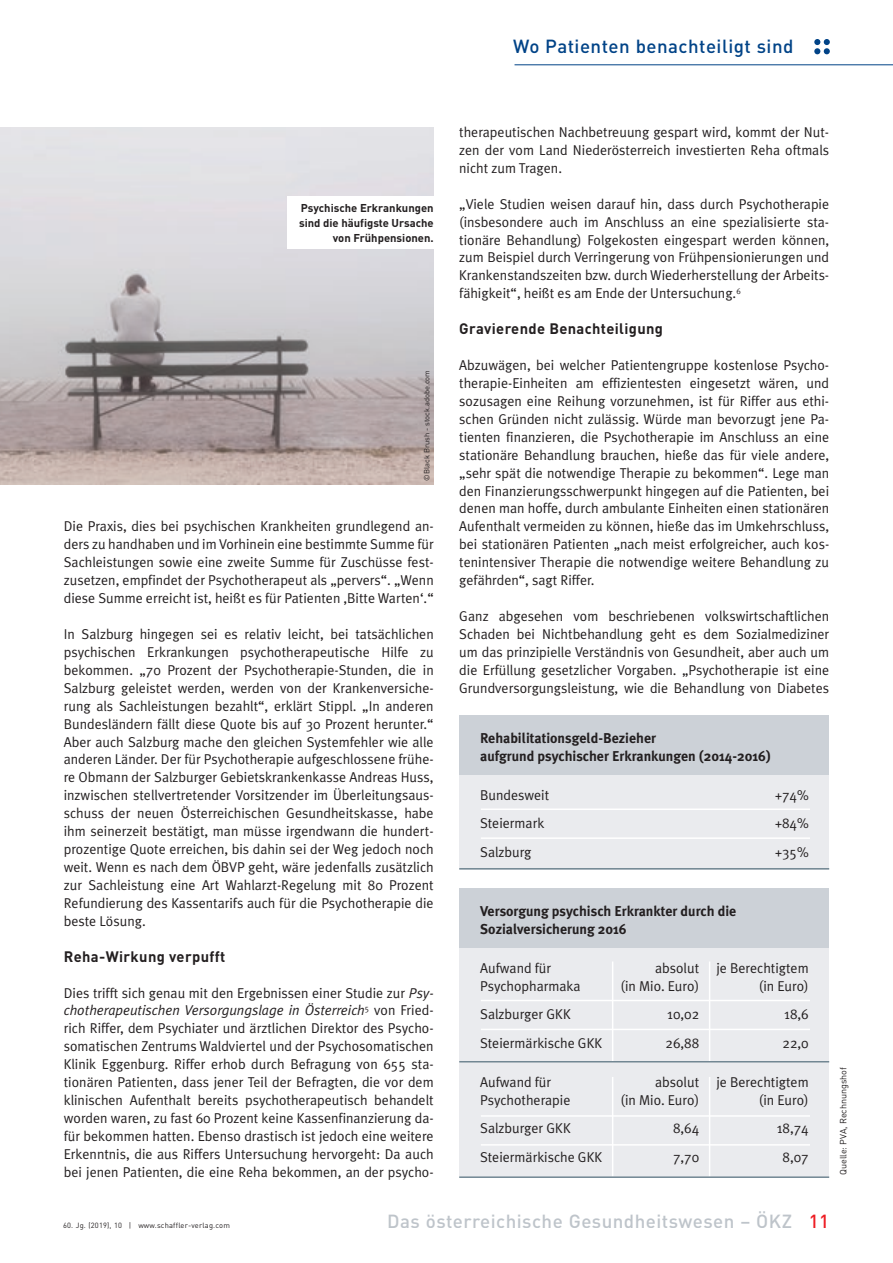
<style>
.page{position:relative;width:893px;height:1263px;background:#fff}
.page>*{position:absolute;margin:0;border:0;box-sizing:border-box;transform-origin:0 0}
.t1{font:500 18.75px "DIN";letter-spacing:.025em;color:#bec4ca}
.t2{font:500 18.75px "DIN";letter-spacing:.025em;color:#014387}
.t3{font:700 15px "DIN";letter-spacing:.025em;color:#231f20}
.t4{font:14.25px/18px "Meta Plus Normal";color:#231f20;text-align:justify}
.t5{font:700 14.25px/18px "Meta Plus";color:#231f20}
.t6{font:700 11.25px/15px "DIN";color:#231f20;text-align:right}
.t7{font:9px "DIN";color:#231f20}
.t8{font:7.5px "DIN";letter-spacing:.015em;color:#231f20}
.s1{font-style:italic}
.s2{color:#ee1d23}
</style>
<div class="page">
<hr style="left:514px;top:64px;width:379px;height:1px;background:#014387">
<svg style="left:814px;top:39px;width:16px;height:15px"></svg>
<div style="left:459px;top:715px;width:370px;height:155px;background:#eaebee"></div>
<div style="left:459px;top:888px;width:370px;height:290px;background:#eaebee"></div>
<div style="left:459px;top:715px;width:370px;height:60px;background:#ccd1d7"></div>
<div style="left:459px;top:888px;width:370px;height:60px;background:#ccd1d7"></div>
<img style="left:0;top:128px;width:434px;height:357px">
<hr style="left:481px;top:1000px;width:329px;height:1px;background:#fff">
<hr style="left:481px;top:1115px;width:329px;height:2px;background:#fff">
<hr style="left:481px;top:808px;width:329px;height:2px;background:#fff">
<hr style="left:481px;top:1029px;width:329px;height:1px;background:#fff">
<hr style="left:481px;top:1144px;width:329px;height:1px;background:#fff">
<hr style="left:481px;top:837px;width:329px;height:2px;background:#fff">
<div style="left:287px;top:196px;width:147px;height:53px;background:#fff"></div>
<hr style="left:612px;top:961px;width:1px;height:100px;background:#fff">
<hr style="left:612px;top:1077px;width:1px;height:99px;background:#fff">
<hr style="left:709px;top:961px;width:1px;height:100px;background:#fff">
<hr style="left:709px;top:1077px;width:1px;height:99px;background:#fff">
<hr style="left:459px;top:868px;width:370px;height:1px;background:#728793">
<hr style="left:459px;top:1061px;width:370px;height:1px;background:#728793">
<hr style="left:459px;top:1176px;width:370px;height:2px;background:#728793">
<h1 class="t2" style="left:513px;top:35px;width:282px">Wo Patienten benachteiligt sind</h1>
<p class="t6" style="left:299px;top:200px;width:136px">Psychische Erkrankungen sind die häufigste Ursache von Frühpensionen.</p>
<p class="t8" style="left:422px;top:481px;width:112px;rotate:-90deg">©Black Brush - stock.adobe.com</p>
<p class="t4" style="left:64px;top:517px;width:371px">Die Praxis, dies bei psychischen Krankheiten grundlegend an&shy;ders zu handhaben und im Vorhinein eine bestimmte Summe für Sachleistungen sowie eine zweite Summe für Zuschüsse fest&shy;zusetzen, empfindet der Psychotherapeut als „pervers“. „Wenn diese Summe erreicht ist, heißt es für Patienten ,Bitte Warten‘.“</p>
<p class="t4" style="left:64px;top:625px;width:371px">In Salzburg hingegen sei es relativ leicht, bei tatsächlichen psychischen Erkrankungen psychotherapeutische Hilfe zu bekommen. „70 Prozent der Psychotherapie-Stunden, die in Salzburg geleistet werden, werden von der Krankenversiche&shy;rung als Sachleistungen bezahlt“, erklärt Stippl. „In anderen Bundesländern fällt diese Quote bis auf 30 Prozent herunter.“ Aber auch Salzburg mache den gleichen Systemfehler wie alle anderen Länder. Der für Psychotherapie aufgeschlossene frühe&shy;re Obmann der Salzburger Gebietskrankenkasse Andreas Huss, inzwischen stellvertretender Vorsitzender im Überleitungsaus&shy;schuss der neuen Österreichischen Gesundheitskasse, habe ihm seinerzeit bestätigt, man müsse irgendwann die hundert&shy;prozentige Quote erreichen, bis dahin sei der Weg jedoch noch weit. Wenn es nach dem ÖBVP geht, wäre jedenfalls zusätzlich zur Sachleistung eine Art Wahlarzt-Regelung mit 80 Prozent Refundierung des Kassentarifs auch für die Psychotherapie die beste Lösung.</p>
<p class="t3" style="left:64px;top:946px;width:163px">Reha-Wirkung verpufft</p>
<p class="t4" style="left:64px;top:983px;width:371px">Dies trifft sich genau mit den Ergebnissen einer Studie zur <span class="s1">Psy&shy;chotherapeutischen Versorgungslage in Österreich</span><sup>5</sup> von Fried&shy;rich Riffer, dem Psychiater und ärztlichen Direktor des Psycho&shy;somatischen Zentrums Waldviertel und der Psychosomatischen Klinik Eggenburg. Riffer erhob durch Befragung von 655 sta&shy;tionären Patienten, dass jener Teil der Befragten, die vor dem klinischen Aufenthalt bereits psychotherapeutisch behandelt worden waren, zu fast 60 Prozent keine Kassenfinanzierung da&shy;für bekommen hatten. Ebenso drastisch ist jedoch eine weitere Erkenntnis, die aus Riffers Untersuchung hervorgeht: Da auch bei jenen Patienten, die eine Reha bekommen, an der psycho-</p>
<p class="t4" style="left:459px;top:123px;width:371px">therapeutischen Nachbetreuung gespart wird, kommt der Nut&shy;zen der vom Land Niederösterreich investierten Reha oftmals nicht zum Tragen.</p>
<p class="t4" style="left:459px;top:195px;width:371px">„Viele Studien weisen darauf hin, dass durch Psychotherapie (insbesondere auch im Anschluss an eine spezialisierte sta&shy;tionäre Behandlung) Folgekosten eingespart werden können, zum Beispiel durch Verringerung von Frühpensionierungen und Krankenstandszeiten bzw. durch Wiederherstellung der Arbeits&shy;fähigkeit“, heißt es am Ende der Untersuchung.<sup>6</sup></p>
<p class="t3" style="left:459px;top:319px;width:205px">Gravierende Benachteiligung</p>
<p class="t4" style="left:459px;top:356px;width:371px">Abzuwägen, bei welcher Patientengruppe kostenlose Psycho&shy;therapie-Einheiten am effizientesten eingesetzt wären, und sozusagen eine Reihung vorzunehmen, ist für Riffer aus ethi&shy;schen Gründen nicht zulässig. Würde man bevorzugt jene Pa&shy;tienten finanzieren, die Psychotherapie im Anschluss an eine stationäre Behandlung brauchen, hieße das für viele andere, „sehr spät die notwendige Therapie zu bekommen“. Lege man den Finanzierungsschwerpunkt hingegen auf die Patienten, bei denen man hoffe, durch ambulante Einheiten einen stationären Aufenthalt vermeiden zu können, hieße das im Umkehrschluss, bei stationären Patienten „nach meist erfolgreicher, auch kos&shy;tenintensiver Therapie die notwendige weitere Behandlung zu gefährden“, sagt Riffer.</p>
<p class="t4" style="left:459px;top:607px;width:371px">Ganz abgesehen vom beschriebenen volkswirtschaftlichen Schaden bei Nichtbehandlung geht es dem Sozialmediziner um das prinzipielle Verständnis von Gesundheit, aber auch um die Erfüllung gesetzlicher Vorgaben. „Psychotherapie ist eine Grundversorgungsleistung, wie die Behandlung von Diabetes</p>
<p class="t5" style="left:480px;top:729px;width:292px">Rehabilitationsgeld-Bezieher<br>aufgrund psychischer Erkrankungen (2014-2016)</p>
<p class="t4" style="left:480px;top:785px;width:71px">Bundesweit</p>
<p class="t4" style="left:775px;top:785px;width:35px">+74%</p>
<p class="t4" style="left:480px;top:814px;width:66px">Steiermark</p>
<p class="t4" style="left:775px;top:814px;width:35px">+84%</p>
<p class="t4" style="left:480px;top:842px;width:53px">Salzburg</p>
<p class="t4" style="left:775px;top:842px;width:35px">+35%</p>
<p class="t5" style="left:480px;top:902px;width:258px">Versorgung psychisch Erkrankter durch die<br>Sozialversicherung 2016</p>
<p class="t4" style="left:480px;top:959px;width:73px">Aufwand für</p>
<p class="t4" style="left:655px;top:959px;width:155px">absolut je Berechtigtem</p>
<p class="t4" style="left:480px;top:977px;width:102px">Psychopharmaka</p>
<p class="t4" style="left:621px;top:977px;width:80px">(in Mio. Euro)</p>
<p class="t4" style="left:759px;top:977px;width:51px">(in Euro)</p>
<p class="t4" style="left:480px;top:1005px;width:92px">Salzburger GKK</p>
<p class="t4" style="left:667px;top:1005px;width:33px">10,02</p>
<p class="t4" style="left:784px;top:1005px;width:26px">18,6</p>
<p class="t4" style="left:480px;top:1034px;width:124px">Steiermärkische GKK</p>
<p class="t4" style="left:665px;top:1034px;width:35px">26,88</p>
<p class="t4" style="left:782px;top:1034px;width:28px">22,0</p>
<p class="t4" style="left:480px;top:1073px;width:73px">Aufwand für</p>
<p class="t4" style="left:655px;top:1073px;width:155px">absolut je Berechtigtem</p>
<p class="t4" style="left:480px;top:1090px;width:92px">Psychotherapie</p>
<p class="t4" style="left:621px;top:1090px;width:80px">(in Mio. Euro)</p>
<p class="t4" style="left:759px;top:1090px;width:51px">(in Euro)</p>
<p class="t4" style="left:480px;top:1119px;width:92px">Salzburger GKK</p>
<p class="t4" style="left:673px;top:1119px;width:28px">8,64</p>
<p class="t4" style="left:777px;top:1119px;width:33px">18,74</p>
<p class="t4" style="left:480px;top:1147px;width:124px">Steiermärkische GKK</p>
<p class="t4" style="left:673px;top:1147px;width:28px">7,70</p>
<p class="t4" style="left:782px;top:1147px;width:28px">8,07</p>
<p class="t7" style="left:838px;top:1175px;width:110px;rotate:-90deg">Quelle: PVA, Rechnungshof</p>
<p class="t8" style="left:63px;top:1220px;width:168px">60. Jg. (2019), 10 | www.schaffler-verlag.com</p>
<h1 class="t1" style="left:387px;top:1209px;width:443px">Das österreichische Gesundheitswesen – ÖKZ <span class="s2">11</span></h1>
</div>
